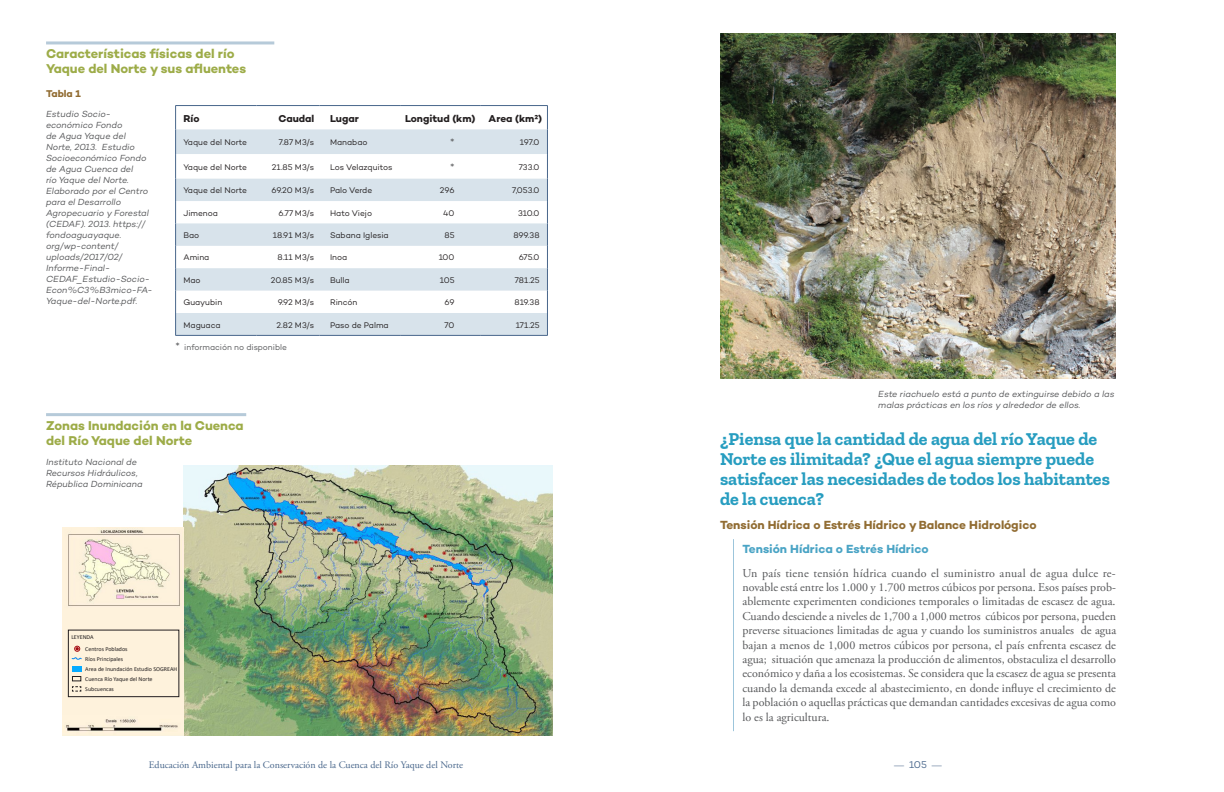
<style>
.page{position:relative;width:1224px;height:792px;background:#fff}
.page>*{position:absolute;margin:0;border:0;box-sizing:border-box;transform-origin:0 0}
.H1_Header{font:700 18px/20px "Zilla Slab";color:#279dc0}
.Chart_Map_Illio_titl{font:700 13px/15px "Campton";letter-spacing:-.005em;color:#9dac48}
.Nested_Body{font:12px/14.4px "Adobe Garamond Pro";color:#57585a;text-align:justify}
.H2_Subhead{font:700 12px "Campton";color:#916c32}
.Nested_Header{font:700 12px "Campton";color:#4aa4c5}
.t1{font:11.1px "Campton";color:#57585a}
.t2{font:700 10.2px "Campton";color:#231f20}
.t3{font:10px "Adobe Garamond Pro";color:#48668b}
.Caption_Header{font:700 10px "Campton";letter-spacing:-.005em;color:#916c32}
.t4{font:10px "Campton";color:#48668b}
.Caption_Body{font:italic 9px/11px "Campton";letter-spacing:-.005em;color:#57585a}
.t5{font:8.3px "Campton";letter-spacing:-.005em;color:#231f20}
.t6{font:8.3px "Campton";letter-spacing:-.005em;color:#57585a}
.t7{font:6px "Calibri";color:#231f20}
.s1{font-size:11.1px}
.s2{font-family:"Adobe Garamond Pro"}
</style>
<div class="page">
<hr style="left:733px;top:539px;width:1px;height:31px;background:#9cc5db">
<hr style="left:733px;top:563px;width:1px;height:168px;background:#9cc5db">
<img style="left:184px;top:465px;width:369px;height:271px">
<hr style="left:46px;top:41px;width:228px;height:3px;background:#b6cad9">
<img style="left:720px;top:33px;width:396px;height:346px">
<svg style="left:176px;top:129px;width:371px;height:206px;fill:#d8e3eb"></svg>
<hr style="left:175px;top:105px;width:82px;height:1px;background:#48668b">
<hr style="left:257px;top:105px;width:63px;height:1px;background:#48668b">
<hr style="left:320px;top:105px;width:81px;height:1px;background:#48668b">
<hr style="left:401px;top:105px;width:80px;height:1px;background:#48668b">
<hr style="left:481px;top:105px;width:67px;height:1px;background:#48668b">
<svg style="left:547px;top:106px;width:1px;height:229px"></svg>
<hr style="left:175px;top:335px;width:82px;height:1px;background:#48668b">
<hr style="left:257px;top:335px;width:63px;height:1px;background:#48668b">
<hr style="left:320px;top:335px;width:81px;height:1px;background:#48668b">
<hr style="left:401px;top:335px;width:80px;height:1px;background:#48668b">
<hr style="left:481px;top:335px;width:67px;height:1px;background:#48668b">
<svg style="left:175px;top:106px;width:1px;height:229px"></svg>
<img style="left:63px;top:527px;width:121px;height:87px">
<img style="left:63px;top:715px;width:121px;height:21px">
<div style="left:62px;top:614px;width:122px;height:101px;background:#fef2dc"></div>
<div style="left:68px;top:630px;width:111px;height:67px;border:1px solid #231f20"></div>
<div style="left:72px;top:676px;width:9px;height:5px;border:1px solid #231f20"></div>
<div style="left:72px;top:666px;width:9px;height:5px;background:#05aaff"></div>
<svg style="left:72px;top:686px;width:10px;height:6px"></svg>
<svg style="left:71px;top:646px;width:11px;height:14px"></svg>
<hr style="left:46px;top:413px;width:200px;height:3px;background:#b6cad9">
<p class="Chart_Map_Illio_titl" style="left:46px;top:46px;width:202px">Características físicas del río<br>Yaque del Norte y sus afluentes</p>
<p class="Caption_Header" style="left:46px;top:87px;width:36px">Tabla 1</p>
<p class="Caption_Body" style="left:46px;top:108px;width:108px">Estudio Socio&shy;económico Fondo<br>de Agua Yaque del<br>Norte, 2013. Estudio<br>Socioeconómico Fondo de Agua Cuenca del<br>río Yaque del Norte.<br>Elaborado por el Centro para el Desarrollo<br>Agropecuario y Forestal (CEDAF). 2013. https:// fondoaguayaque. org/wp-content/ uploads/2017/02/<br>Informe-Final-<br>CEDAF_Estudio-Socio-<br>Econ%C3%B3mico-FA-<br>Yaque-del-Norte.pdf.</p>
<p class="t2" style="left:183px;top:112px;width:18px">Río</p>
<p class="t2" style="left:278px;top:112px;width:37px">Caudal</p>
<p class="t2" style="left:330px;top:112px;width:30px">Lugar</p>
<p class="t2" style="left:405px;top:112px;width:72px">Longitud (km)</p>
<p class="t2" style="left:489px;top:112px;width:55px">Area (km²)</p>
<p class="t5" style="left:183px;top:137px;width:65px">Yaque del Norte</p>
<p class="t5" style="left:279px;top:137px;width:37px">7.87 M3/s</p>
<p class="t5" style="left:330px;top:137px;width:39px">Manabao</p>
<p class="t1" style="left:450px;top:135px;width:6px">*</p>
<p class="t5" style="left:520px;top:137px;width:21px">197.0</p>
<p class="t5" style="left:183px;top:162px;width:65px">Yaque del Norte</p>
<p class="t5" style="left:272px;top:162px;width:44px">21.85 M3/s</p>
<p class="t5" style="left:330px;top:162px;width:64px">Los Velazquitos</p>
<p class="t1" style="left:450px;top:160px;width:6px">*</p>
<p class="t5" style="left:519px;top:162px;width:22px">733.0</p>
<p class="t5" style="left:183px;top:185px;width:65px">Yaque del Norte</p>
<p class="t5" style="left:271px;top:185px;width:44px">69.20 M3/s</p>
<p class="t5" style="left:330px;top:185px;width:44px">Palo Verde</p>
<p class="t5" style="left:440px;top:185px;width:16px">296</p>
<p class="t5" style="left:512px;top:185px;width:29px">7,053.0</p>
<p class="t5" style="left:183px;top:208px;width:36px">Jimenoa</p>
<p class="t5" style="left:278px;top:208px;width:37px">6.77 M3/s</p>
<p class="t5" style="left:330px;top:208px;width:44px">Hato Viejo</p>
<p class="t5" style="left:443px;top:208px;width:13px">40</p>
<p class="t5" style="left:518px;top:208px;width:23px">310.0</p>
<p class="t5" style="left:183px;top:230px;width:17px">Bao</p>
<p class="t5" style="left:273px;top:230px;width:43px">18.91 M3/s</p>
<p class="t5" style="left:330px;top:230px;width:60px">Sabana Iglesia</p>
<p class="t5" style="left:445px;top:230px;width:12px">85</p>
<p class="t5" style="left:513px;top:230px;width:28px">899.38</p>
<p class="t5" style="left:183px;top:252px;width:27px">Amina</p>
<p class="t5" style="left:277px;top:252px;width:38px">8.11 M3/s</p>
<p class="t5" style="left:330px;top:252px;width:19px">Inoa</p>
<p class="t5" style="left:439px;top:252px;width:17px">100</p>
<p class="t5" style="left:519px;top:252px;width:22px">675.0</p>
<p class="t5" style="left:183px;top:275px;width:19px">Mao</p>
<p class="t5" style="left:271px;top:275px;width:45px">20.85 M3/s</p>
<p class="t5" style="left:330px;top:275px;width:21px">Bulla</p>
<p class="t5" style="left:440px;top:275px;width:16px">105</p>
<p class="t5" style="left:515px;top:275px;width:26px">781.25</p>
<p class="t5" style="left:183px;top:297px;width:40px">Guayubin</p>
<p class="t5" style="left:278px;top:297px;width:38px">9.92 M3/s</p>
<p class="t5" style="left:330px;top:297px;width:29px">Rincón</p>
<p class="t5" style="left:445px;top:297px;width:12px">69</p>
<p class="t5" style="left:515px;top:297px;width:26px">819.38</p>
<p class="t5" style="left:183px;top:320px;width:39px">Maguaca</p>
<p class="t5" style="left:277px;top:320px;width:39px">2.82 M3/s</p>
<p class="t5" style="left:330px;top:320px;width:60px">Paso de Palma</p>
<p class="t5" style="left:445px;top:320px;width:11px">70</p>
<p class="t5" style="left:516px;top:320px;width:25px">171.25</p>
<p class="t6" style="left:175px;top:342px;width:113px"><span class="s1">*</span> información no disponible</p>
<p class="Chart_Map_Illio_titl" style="left:46px;top:417px;width:199px">Zonas Inundación en la Cuenca del Río Yaque del Norte</p>
<p class="Caption_Body" style="left:46px;top:456px;width:98px">Instituto Nacional de<br>Recursos Hidráulicos,<br>Républica Dominicana</p>
<p class="t7" style="left:71px;top:633px;width:24px">LEYENDA</p>
<p class="t7" style="left:85px;top:644px;width:44px">Centros Poblados</p>
<p class="t7" style="left:85px;top:654px;width:39px">Ríos Principales</p>
<p class="t7" style="left:85px;top:664px;width:94px">Area de Inundación Estudio SOGREAH</p>
<p class="t7" style="left:85px;top:674px;width:69px">Cuenca Río Yaque del Norte</p>
<p class="t7" style="left:85px;top:684px;width:30px">Subcuencas</p>
<p class="Caption_Body" style="left:878px;top:388px;width:238px">Este riachuelo está a punto de extinguirse debido a las malas prácticas en los ríos y alrededor de ellos.</p>
<p class="H1_Header" style="left:720px;top:429px;width:391px">¿Piensa que la cantidad de agua del río Yaque de Norte es ilimitada? ¿Que el agua siempre puede satisfacer las necesidades de todos los habitantes de la cuenca?</p>
<p class="H2_Subhead" style="left:720px;top:518px;width:318px">Tensión Hídrica o Estrés Hídrico y Balance Hidrológico</p>
<p class="Nested_Header" style="left:742px;top:542px;width:188px">Tensión Hídrica o Estrés Hídrico</p>
<p class="Nested_Body" style="left:742px;top:566px;width:375px">Un país tiene tensión hídrica cuando el suministro anual de agua dulce re&shy;novable está entre los 1.000 y 1.700 metros cúbicos por persona. Esos países prob&shy;ablemente experimenten condiciones temporales o limitadas de escasez de agua.<br>Cuando desciende a niveles de 1,700 a 1,000 metros cúbicos por persona, pueden preverse situaciones limitadas de agua y cuando los suministros anuales de agua bajan a menos de 1,000 metros cúbicos por persona, el país enfrenta escasez de agua; situación que amenaza la producción de alimentos, obstaculiza el desarrollo económico y daña a los ecosistemas. Se considera que la escasez de agua se presenta cuando la demanda excede al abastecimiento, en donde influye el crecimiento de la población o aquellas prácticas que demandan cantidades excesivas de agua como lo es la agricultura.</p>
<p class="t3" style="left:149px;top:759px;width:316px">Educación Ambiental para la Conservación de la Cuenca del Río Yaque del Norte</p>
<p class="t4" style="left:894px;top:759px;width:49px"><span class="s2">—</span> 105 <span class="s2">—</span></p>
</div>
